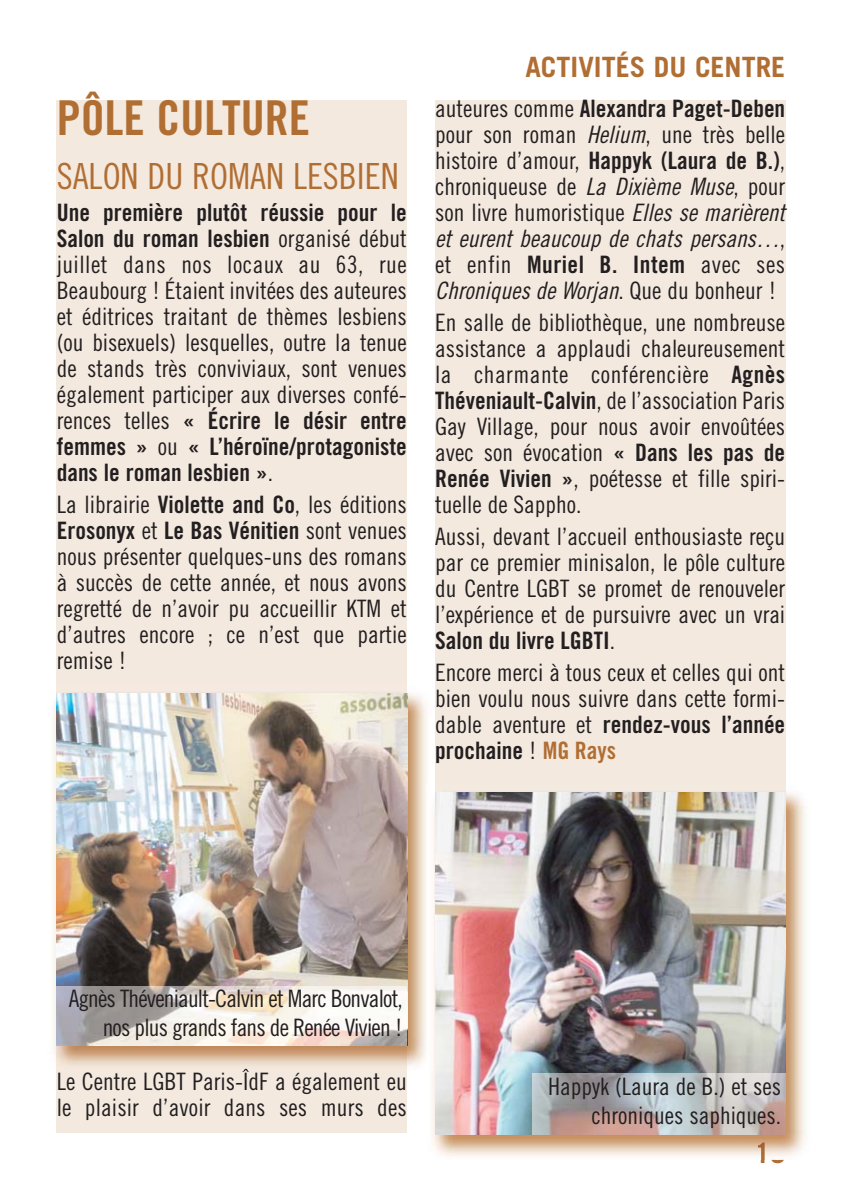
<style>
.page{position:relative;width:842px;height:1191px;background:#fff}
.page>*{position:absolute;margin:0;border:0;box-sizing:border-box;transform-origin:0 0}
.t1{font:48px "Trade Gothic Bold Cond Twenty";color:#b16e33}
.t2{font:36px "Trade Gothic Cond Eighteen";color:#b16e33}
.t3{font:700 28px "Trade Gothic";color:#b16e33}
.t4{font:24px/26px "Trade Gothic Cond Eighteen";color:#231f20;text-align:justify}
.t5{font:24px/26px "Trade Gothic Bold Cond Twenty";color:#231f20}
.t6{font:24px/28.8px "Trade Gothic Cond Eighteen";letter-spacing:-.035em;color:#231f20;text-align:right}
.s1{font-family:"Trade Gothic Cond Eighteen"}
.s2{font-family:"Trade Gothic Bold Cond Twenty"}
.s3{font-style:italic}
.s4{color:#b16e33}
</style>
<div class="page">
<div style="left:57px;top:100px;width:350px;height:1032px;background:#f3e9df"></div>
<div style="left:435px;top:100px;width:350px;height:1032px;background:#f3e9df"></div>
<img style="left:432px;top:783px;width:374px;height:373px">
<img style="left:758px;top:1142px;width:7px;height:17px">
<img style="left:435px;top:783px;width:350px;height:349px">
<img style="left:436px;top:792px;width:349px;height:342px">
<img style="left:53px;top:685px;width:374px;height:386px">
<img style="left:57px;top:685px;width:350px;height:386px">
<img style="left:432px;top:783px;width:1px;height:288px">
<img style="left:57px;top:693px;width:350px;height:293px">
<img style="left:57px;top:986px;width:350px;height:59px">
<img style="left:532px;top:1073px;width:253px;height:61px">
<h1 class="t1" style="left:57px;top:100px;width:255px">PÔLE CULTURE</h1>
<h2 class="t2" style="left:57px;top:163px;width:344px">SALON DU ROMAN LESBIEN</h2>
<p class="t5" style="left:57px;top:201px;width:352px">Une première plutôt réussie pour le<br>Salon du roman lesbien <span class="s1">organisé début</span></p>
<p class="t4" style="left:57px;top:253px;width:352px">juillet dans nos locaux au 63, rue Beaubourg ! Étaient invitées des auteures et éditrices traitant de thèmes lesbiens (ou bisexuels) lesquelles, outre la tenue de stands très conviviaux, sont venues également participer aux diverses confé-</p>
<p class="t5" style="left:57px;top:409px;width:352px;text-align:justify"><span class="s1">rences telles</span> « Écrire le désir entre femmes » <span class="s1">ou</span> « L’héroïne/protagoniste dans le roman lesbien »<span class="s1">.</span></p>
<p class="t4" style="left:57px;top:493px;width:352px">La librairie <span class="s2">Violette and Co</span>, les éditions</p>
<p class="t5" style="left:57px;top:519px;width:352px">Erosonyx <span class="s1">et</span> Le Bas Vénitien <span class="s1">sont venues</span></p>
<p class="t4" style="left:57px;top:545px;width:352px">nous présenter quelques-uns des romans à succès de cette année, et nous avons regretté de n’avoir pu accueillir KTM et d’autres encore ; ce n’est que partie remise !</p>
<p class="t3" style="left:525px;top:57px;width:261px">ACTIVITÉS DU CENTRE</p>
<p class="t5" style="left:435px;top:98px;width:352px"><span class="s1">auteures comme</span> Alexandra Paget-Deben</p>
<p class="t4" style="left:435px;top:124px;width:356px;text-align:left">pour son roman <span class="s3">Helium</span>, une très belle histoire d’amour, <span class="s2">Happyk (Laura de B.)</span>, chroniqueuse de <span class="s3">La Dixième Muse</span>, pour son livre humoristique <span class="s3">Elles se marièrent et eurent beaucoup de chats persans…</span>, et enfin <span class="s2">Muriel B. Intem</span> avec ses <span class="s3">Chroniques de Worjan</span>. Q u e d u b o n h e u r !</p>
<p class="t4" style="left:435px;top:311px;width:352px">En salle de bibliothèque, une nombreuse assistance a applaudi chaleureusement la charmante conférencière <span class="s2">Agnès Théveniault-Calvin</span>, de l’association Paris Gay Village, pour nous avoir envoûtées avec son évocation <span class="s2">« Dans les pas de Renée Vivien »</span>, poétesse et fille spiri&shy;tuelle de Sappho.</p>
<p class="t4" style="left:435px;top:525px;width:352px">Aussi, devant l’accueil enthousiaste reçu par ce premier minisalon, le pôle culture du Centre LGBT se promet de renouveler l’expérience et de pursuivre avec un vrai</p>
<p class="t5" style="left:435px;top:629px;width:182px">Salon du livre LGBTI<span class="s1">.</span></p>
<p class="t4" style="left:435px;top:661px;width:352px">Encore merci à tous ceux et celles qui ont bien voulu nous suivre dans cette formi-</p>
<p class="t5" style="left:435px;top:713px;width:352px"><span class="s1">dable aventure et</span> rendez-vous l’année prochaine <span class="s1">!</span> <span class="s4">MG Rays</span></p>
<p class="t6" style="left:69px;top:986px;width:336px">Agnès Théveniault-Calvin et Marc Bonvalot, nos plus grands fans de Renée Vivien !</p>
<p class="t4" style="left:57px;top:1070px;width:352px">Le Centre LGBT Paris-ÎdF a également eu le plaisir d’avoir dans ses murs des</p>
<p class="t4" style="left:548px;top:1073px;width:235px;line-height:28.8px;text-align:right">Happyk (Laura de B.) et ses chroniques saphiques.</p>
<p class="t3" style="left:754px;top:1142px;width:33px">13</p>
</div>
